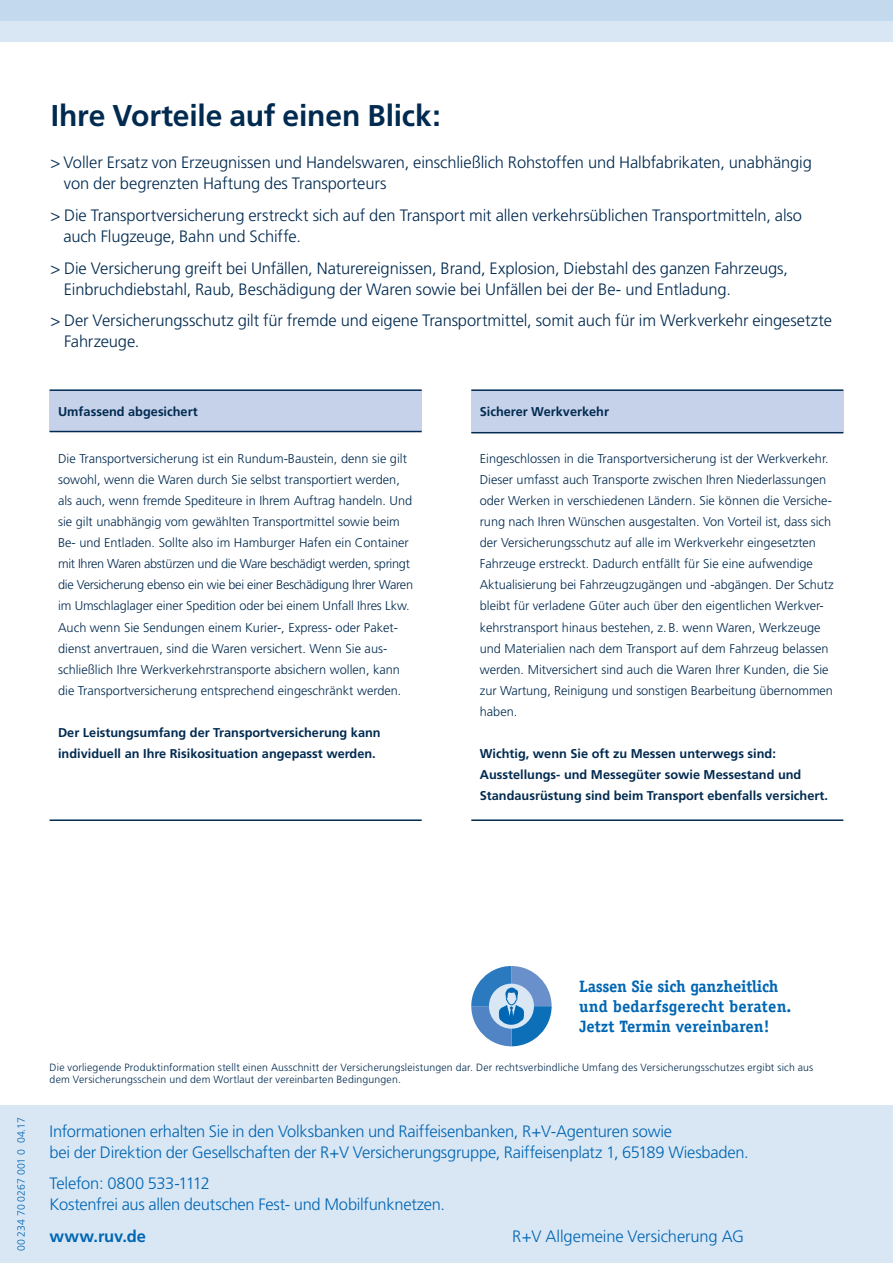
<style>
.page{position:relative;width:893px;height:1263px;background:#fff}
.page>*{position:absolute;margin:0;border:0;box-sizing:border-box;transform-origin:0 0}
.t1{font:700 30px "Frutiger";letter-spacing:-.005em;color:#002a50}
.t2{font:300 16.5px/21px "Frutiger";letter-spacing:-.005em;color:#002a50}
.t3{font:300 16.5px/21px "Frutiger";letter-spacing:-.015em;color:#0166b3}
.t4{font:700 16.5px/19.8px "Officina Serif";color:#0166b3}
.t5{font:700 16.5px "Frutiger";letter-spacing:-.005em;color:#0166b3}
.t6{font:300 12.75px/21px "Frutiger";color:#002a50}
.t7{font:700 12.75px/21px "Frutiger";color:#002a50}
.t8{font:700 12.75px "Frutiger LT";color:#002a50}
.t9{font:300 10.5px/12px "Frutiger LT";letter-spacing:.015em;color:#002a50}
.t10{font:300 10.5px "Frutiger";color:#0166b3}
</style>
<div class="page">
<div style="left:0;top:1105px;width:893px;height:158px;background:#d9e7f5"></div>
<div style="left:0;top:0;width:893px;height:42px;background:#d9e7f5"></div>
<div style="left:0;top:0;width:893px;height:21px;background:#c3daee"></div>
<svg style="left:471px;top:966px;width:81px;height:80px"></svg>
<div style="left:50px;top:390px;width:372px;height:41px;background:#c6d2ea"></div>
<hr style="left:50px;top:389px;width:372px;height:2px;background:#002a50">
<hr style="left:50px;top:431px;width:372px;height:1px;background:#002a50">
<hr style="left:50px;top:819px;width:372px;height:2px;background:#002a50">
<div style="left:471px;top:390px;width:372px;height:43px;background:#c6d2ea"></div>
<hr style="left:471px;top:389px;width:372px;height:2px;background:#002a50">
<hr style="left:471px;top:432px;width:372px;height:1px;background:#002a50">
<hr style="left:471px;top:819px;width:372px;height:2px;background:#002a50">
<h1 class="t1" style="left:51px;top:98px;width:392px">Ihre Vorteile auf einen Blick:</h1>
<p class="t2" style="left:64px;top:152px;width:750px;text-indent:-13px">&gt; Voller Ersatz von Erzeugnissen und Handelswaren, einschließlich Rohstoffen und Halbfabrikaten, unabhängig von der begrenzten Haftung des Transporteurs</p>
<p class="t2" style="left:63px;top:205px;width:740px;text-indent:-13px">&gt; Die Transportversicherung erstreckt sich auf den Transport mit allen verkehrsüblichen Transportmitteln, also auch Flugzeuge, Bahn und Schiffe.</p>
<p class="t2" style="left:64px;top:257px;width:726px;text-indent:-13px">&gt; Die Versicherung greift bei Unfällen, Naturereignissen, Brand, Explosion, Diebstahl des ganzen Fahrzeugs,<br>Einbruchdiebstahl, Raub, Beschädigung der Waren sowie bei Unfällen bei der Be- und Entladung.</p>
<p class="t2" style="left:64px;top:310px;width:769px;text-indent:-14px">&gt; Der Versicherungsschutz gilt für fremde und eigene Transportmittel, somit auch für im Werkverkehr eingesetzte<br>Fahrzeuge.</p>
<p class="t8" style="left:58px;top:404px;width:141px">Umfassend abgesichert</p>
<p class="t6" style="left:58px;top:448px;width:357px">Die Transportversicherung ist ein Rundum-Baustein, denn sie gilt sowohl, wenn die Waren durch Sie selbst transportiert werden, als auch, wenn fremde Spediteure in Ihrem Auftrag handeln. Und sie gilt unabhängig vom gewählten Transportmittel sowie beim Be- und Entladen. Sollte also im Hamburger Hafen ein Container mit Ihren Waren abstürzen und die Ware beschädigt werden, springt die Versicherung ebenso ein wie bei einer Beschädigung Ihrer Waren im Umschlaglager einer Spedition oder bei einem Unfall Ihres Lkw.<br>Auch wenn Sie Sendungen einem Kurier-, Express- oder Paket&shy;dienst anvertrauen, sind die Waren versichert. Wenn Sie aus&shy;schließlich Ihre Werkverkehrstransporte absichern wollen, kann die Transportversicherung entsprechend eingeschränkt werden.</p>
<p class="t7" style="left:58px;top:722px;width:324px">Der Leistungsumfang der Transportversicherung kann individuell an Ihre Risikosituation angepasst werden.</p>
<p class="t8" style="left:480px;top:404px;width:131px">Sicherer Werkverkehr</p>
<p class="t6" style="left:480px;top:448px;width:355px">Eingeschlossen in die Transportversicherung ist der Werkverkehr.<br>Dieser umfasst auch Transporte zwischen Ihren Niederlassungen oder Werken in verschiedenen Ländern. Sie können die Versiche&shy;rung nach Ihren Wünschen ausgestalten. Von Vorteil ist, dass sich der Versicherungsschutz auf alle im Werkverkehr eingesetzten Fahrzeuge erstreckt. Dadurch entfällt für Sie eine aufwendige Aktualisierung bei Fahrzeugzugängen und -abgängen. Der Schutz bleibt für verladene Güter auch über den eigentlichen Werkver&shy;kehrstransport hinaus bestehen, z.B. wenn Waren, Werkzeuge und Materialien nach dem Transport auf dem Fahrzeug belassen werden. Mitversichert sind auch die Waren Ihrer Kunden, die Sie zur Wartung, Reinigung und sonstigen Bearbeitung übernommen haben.</p>
<p class="t7" style="left:480px;top:743px;width:350px">Wichtig, wenn Sie oft zu Messen unterwegs sind:<br>Ausstellungs- und Messegüter sowie Messestand und<br>Standausrüstung sind beim Transport ebenfalls versichert.</p>
<p class="t4" style="left:579px;top:976px;width:214px">Lassen Sie sich ganzheitlich und bedarfsgerecht beraten.<br>Jetzt Termin vereinbaren!</p>
<p class="t9" style="left:50px;top:1061px;width:765px">Die vorliegende Produktinformation stellt einen Ausschnitt der Versicherungsleistungen dar. Der rechtsverbindliche Umfang des Versicherungsschutzes ergibt sich aus dem Versicherungsschein und dem Wortlaut der vereinbarten Bedingungen.</p>
<p class="t10" style="left:15px;top:1251px;width:136px;rotate:-90deg">00 234 70 0267 001 0 04.17</p>
<p class="t3" style="left:50px;top:1120px;width:701px">Informationen erhalten Sie in den Volksbanken und Raiffeisenbanken, R+V-Agenturen sowie<br>bei der Direktion der Gesellschaften der R+V Versicherungsgruppe, Raiffeisenplatz 1, 65189 Wiesbaden.</p>
<p class="t3" style="left:50px;top:1173px;width:397px">Telefon: 0800 533-1112<br>Kostenfrei aus allen deutschen Fest- und Mobilfunknetzen.</p>
<p class="t5" style="left:50px;top:1226px;width:98px">www.ruv.de</p>
<p class="t3" style="left:512px;top:1226px;width:233px">R+V Allgemeine Versicherung AG</p>
</div>
